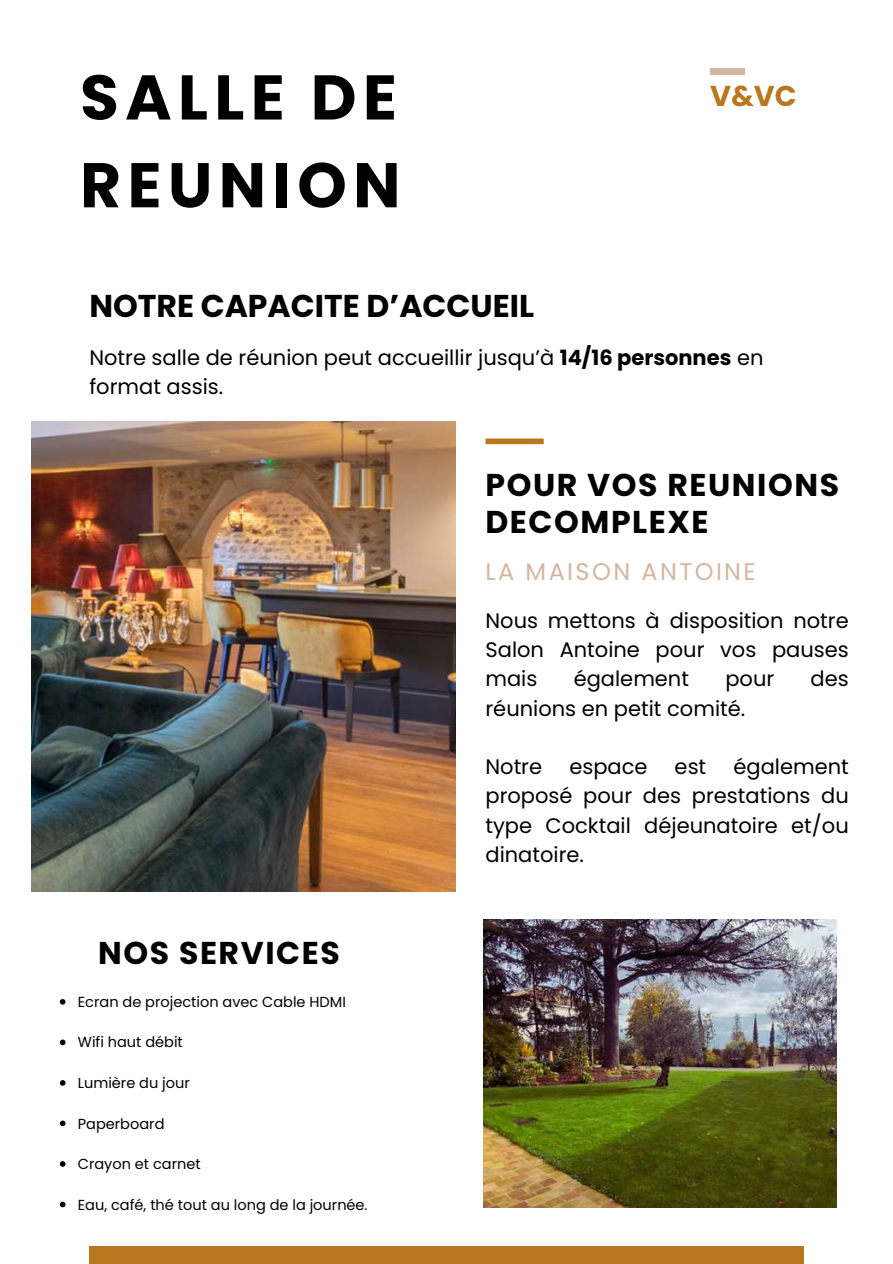
<style>
.page{position:relative;width:893px;height:1264px;background:#fff}
.page>*{position:absolute;margin:0;border:0;box-sizing:border-box;transform-origin:0 0}
.t1{font:700 63px/87.8px "Poppins";letter-spacing:.1em;color:#000}
.t2{font:700 31.5px/37.2px "Poppins";letter-spacing:.05em;color:#000}
.t3{font:700 31.5px "Poppins";color:#000}
.t4{font:700 28.65px "Poppins";color:#b9781f}
.t5{font:24px "Poppins";letter-spacing:.1em;color:#d4b6a0}
.t6{font:21px/29.2px "Poppins";color:#000;text-align:justify}
.t7{font:14.55px "Poppins";color:#000}
.s1{font-weight:700}
</style>
<div class="page">
<div style="left:90px;top:1246px;width:714px;height:17px;background:#b9781f"></div>
<div style="left:485px;top:438px;width:58px;height:6px;background:#b9781f"></div>
<div style="left:710px;top:68px;width:35px;height:6px;background:#d4b6a0"></div>
<img style="left:32px;top:421px;width:423px;height:470px">
<img style="left:483px;top:919px;width:353px;height:288px">
<svg style="left:60px;top:999px;width:5px;height:5px"></svg>
<svg style="left:60px;top:1039px;width:5px;height:6px"></svg>
<svg style="left:60px;top:1080px;width:5px;height:5px"></svg>
<svg style="left:60px;top:1120px;width:5px;height:6px"></svg>
<svg style="left:60px;top:1161px;width:5px;height:5px"></svg>
<svg style="left:60px;top:1201px;width:5px;height:6px"></svg>
<h1 class="t1" style="left:80px;top:54px;width:322px">SALLE DE<br>REUNION</h1>
<h3 class="t4" style="left:710px;top:76px;width:88px">V&amp;VC</h3>
<h2 class="t3" style="left:89px;top:283px;width:446px">NOTRE CAPACITE D’ACCUEIL</h2>
<p class="t6" style="left:89px;top:343px;width:675px">Notre salle de réunion peut accueillir jusqu’à <span class="s1">14/16 personnes</span> en format assis.</p>
<h2 class="t2" style="left:485px;top:466px;width:355px">POUR VOS REUNIONS<br>DECOMPLEXE</h2>
<p class="t5" style="left:485px;top:555px;width:272px">LA MAISON ANTOINE</p>
<h2 class="t2" style="left:98px;top:934px;width:243px">NOS SERVICES</h2>
<p class="t7" style="left:78px;top:991px;width:269px">Ecran de projection avec Cable HDMI</p>
<p class="t7" style="left:78px;top:1032px;width:107px">Wifi haut débit</p>
<p class="t7" style="left:78px;top:1072px;width:113px">Lumière du jour</p>
<p class="t7" style="left:78px;top:1113px;width:88px">Paperboard</p>
<p class="t7" style="left:78px;top:1153px;width:124px">Crayon et carnet</p>
<p class="t7" style="left:78px;top:1194px;width:291px">Eau, café, thé tout au long de la journée.</p>
<p class="t6" style="left:485px;top:606px;width:365px">Nous mettons à disposition notre Salon Antoine pour vos pauses mais</p>
<p class="t6" style="left:573px;top:664px;width:117px">également</p>
<p class="t6" style="left:725px;top:664px;width:50px">pour</p>
<p class="t6" style="left:810px;top:664px;width:40px">des</p>
<p class="t6" style="left:485px;top:693px;width:261px">réunions en petit comité.</p>
<p class="t6" style="left:485px;top:752px;width:58px">Notre</p>
<p class="t6" style="left:569px;top:752px;width:80px">espace</p>
<p class="t6" style="left:674px;top:752px;width:33px">est</p>
<p class="t6" style="left:485px;top:752px;width:365px;text-indent:248px">également proposé pour des prestations du type Cocktail déjeunatoire et/ou dinatoire.</p>
</div>
